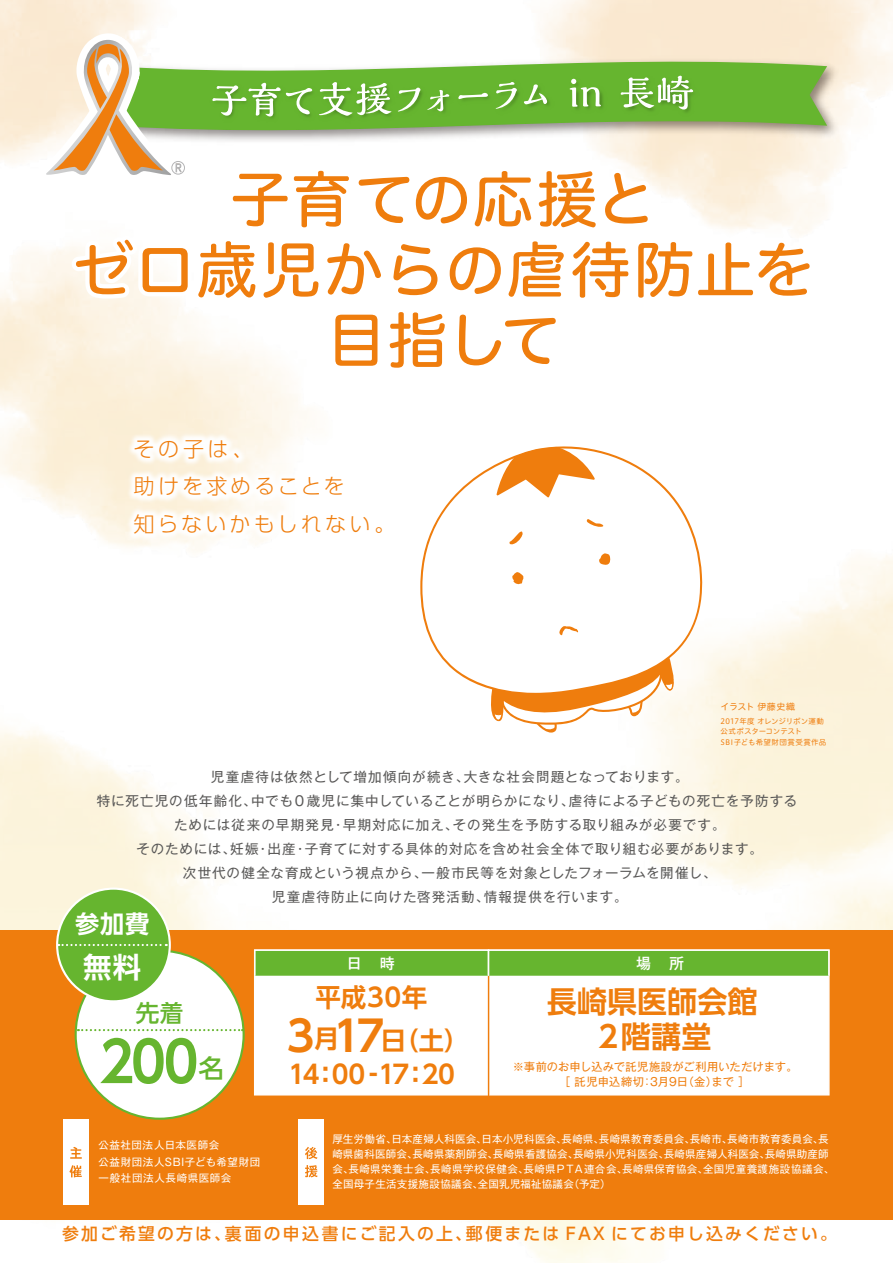
<style>
.page{position:relative;width:893px;height:1263px;background:#fff}
.page>*{position:absolute;margin:0;border:0;box-sizing:border-box;transform-origin:0 0}
.t1{font:60px/70.5px "Hira Maru Std W5";letter-spacing:.02em;color:#ef7d0d;text-align:center}
.t2{font:700 55.65px "UD Shin Go NT Pro De";color:#66b52f;scale:.95 1}
.t3{font:700 30px/34.5px "UD Shin Go Pro De";letter-spacing:.005em;color:#ef7d0d;text-align:center}
.t4{font:700 28.5px "UD Shin Go Pro De";color:#fff}
.t5{font:700 25.5px "UD Shin Go Pro De";color:#ef7d0d}
.t6{font:700 25.2px "UD Shin Go Pro De";color:#ef7d0d}
.t7{font:700 24.15px "UD Shin Go Pro De";color:#fff}
.t8{font:500 23.7px "UD Shin Go NT Pro";color:#66b52f}
.t9{font:300 21px/37.5px "UD Shin Go Pro";letter-spacing:.15em;color:#ef7d0d}
.t10{font:500 16.8px "UD Shin Go Pro";letter-spacing:.13em;color:#ef7d0d}
.t11{font:500 15px "Gothic MB101 Pro";color:#fff}
.t12{font:13.5px/24px "Gothic MB101 Pro";letter-spacing:.07em;color:#595857;text-align:center}
.t13{font:11.25px/15px "Gothic MB101 Pro";letter-spacing:.015em;color:#ef7d0d;text-align:center}
.t14{font:10.5px/15px "Gothic MB101 Pro";letter-spacing:.03em;color:#fff}
.t15{font:10.5px/16.5px "Gothic MB101 Pro";letter-spacing:.055em;color:#fff}
.t16{font:9px "Hiragino UD Sans R Std W4";letter-spacing:-.01em;color:#ef7d0d}
.t17{font:7.5px/10.5px "Hiragino UD Sans R Std W4";letter-spacing:.02em;color:#ef7d0d}
.s1{font-family:"UD Shin Go NT Pro";font-weight:500;font-size:25.5px}
.s2{font-size:42px}
</style>
<div class="page">
<img style="left:0;top:0;width:893px;height:1263px">
<div style="left:0;top:931px;width:893px;height:289px;background:#ef7d0d"></div>
<img style="left:819px;top:53px;width:25px;height:94px">
<div style="left:298px;top:1119px;width:26px;height:85px;background:#fff"></div>
<svg style="left:305px;top:1147px;width:12px;height:12px"></svg>
<svg style="left:305px;top:1165px;width:13px;height:12px"></svg>
<div style="left:64px;top:1119px;width:25px;height:85px;background:#fff"></div>
<svg style="left:70px;top:1147px;width:12px;height:12px"></svg>
<svg style="left:69px;top:1165px;width:13px;height:12px"></svg>
<img style="left:39px;top:716px;width:815px;height:215px">
<div style="left:488px;top:949px;width:342px;height:146px;background:#fff;border:1px solid #fff"></div>
<div style="left:254px;top:949px;width:235px;height:146px;background:#fff;border:1px solid #fff"></div>
<hr style="left:488px;top:950px;width:1px;height:149px;background:#ef7d0d">
<div style="left:254px;top:949px;width:235px;height:27px;background:#66b52f;border:1px solid #fff"></div>
<div style="left:488px;top:949px;width:342px;height:27px;background:#66b52f;border:1px solid #fff"></div>
<svg style="left:420px;top:501px;width:284px;height:194px"></svg>
<svg style="left:509px;top:531px;width:14px;height:15px"></svg>
<svg style="left:586px;top:518px;width:20px;height:9px"></svg>
<svg style="left:512px;top:571px;width:12px;height:13px"></svg>
<svg style="left:598px;top:553px;width:13px;height:12px"></svg>
<svg style="left:487px;top:623px;width:189px;height:114px"></svg>
<img style="left:71px;top:501px;width:377px;height:97px">
<svg style="left:0;top:0;width:819px;height:501px"></svg>
<svg style="left:56px;top:887px;width:189px;height:233px"></svg>
<h1 class="t1" style="left:73px;top:165px;width:742px">子育ての応援と<br>ゼロ歳児からの虐待防止を目指して</h1>
<h3 class="t9" style="left:133px;top:429px;width:264px">その子は、<br>助けを求めることを<br>知らないかもしれない。</h3>
<p class="t16" style="left:721px;top:700px;width:76px">イラスト 伊藤史織</p>
<p class="t17" style="left:721px;top:715px;width:107px">2017年度 オレンジリボン運動公式ポスターコンテスト<br>SBI子ども希望財団賞受賞作品</p>
<p class="t12" style="left:97px;top:763px;width:702px">児童虐待は依然として増加傾向が続き、大きな社会問題となっております。<br>特に死亡児の低年齢化、中でも０歳児に集中していることが明らかになり、虐待による子どもの死亡を予防するためには従来の早期発見・早期対応に加え、その発生を予防する取り組みが必要です。<br>そのためには、妊娠・出産・子育てに対する具体的対応を含め社会全体で取り組む必要があります。<br>次世代の健全な育成という視点から、一般市民等を対象としたフォーラムを開催し、<br>児童虐待防止に向けた啓発活動、情報提供を行います。</p>
<h3 class="t7" style="left:75px;top:904px;width:76px">参加費</h3>
<h3 class="t4" style="left:83px;top:944px;width:59px">無料</h3>
<h3 class="t8" style="left:136px;top:994px;width:49px">先着</h3>
<h2 class="t2" style="left:99px;top:1017px;width:133px">200<span class="s1">名</span></h2>
<p class="t15" style="left:98px;top:1135px;width:163px">公益社団法人日本医師会<br>公益財団法人SBI子ども希望財団一般社団法人長崎県医師会</p>
<p class="t11" style="left:347px;top:951px;width:49px">日　時</p>
<p class="t11" style="left:636px;top:951px;width:49px">場　所</p>
<h3 class="t5" style="left:315px;top:977px;width:113px">平成30年</h3>
<h3 class="t6" style="left:287px;top:1020px;width:184px"><span class="s2">3</span>月<span class="s2">17</span>日（土）</h3>
<h3 class="t5" style="left:289px;top:1053px;width:168px">14：00 -17：20</h3>
<h3 class="t3" style="left:547px;top:984px;width:213px">長崎県医師会館<br>２階講堂</h3>
<p class="t13" style="left:513px;top:1058px;width:287px">※事前のお申し込みで託児施設がご利用いただけます。［ 託児申込締切：3月9日（金）まで ］</p>
<p class="t14" style="left:332px;top:1130px;width:503px">厚生労働省、日本産婦人科医会、日本小児科医会、長崎県、長崎県教育委員会、長崎市、長崎市教育委員会、長崎県歯科医師会、長崎県薬剤師会、長崎県看護協会、長崎県小児科医会、長崎県産婦人科医会、長崎県助産師会、長崎県栄養士会、長崎県学校保健会、長崎県ＰＴＡ連合会、長崎県保育協会、全国児童養護施設協議会、全国母子生活支援施設協議会、全国乳児福祉協議会（予定）</p>
<p class="t10" style="left:62px;top:1220px;width:776px">参加ご希望の方は、裏面の申込書にご記入の上、郵便または FAX にてお申し込みください。</p>
</div>
